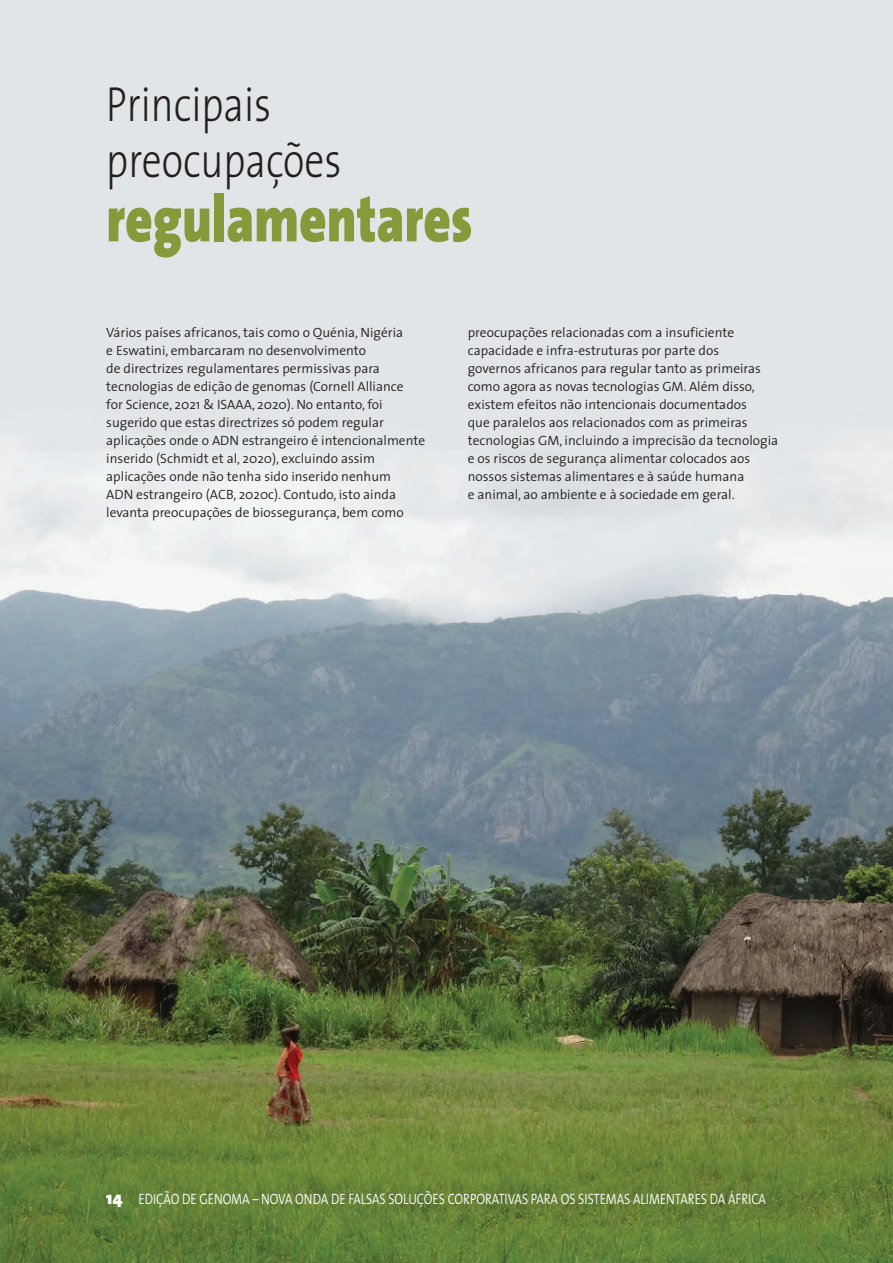
<style>
.page{position:relative;width:893px;height:1263px;background:#fff}
.page>*{position:absolute;margin:0;border:0;box-sizing:border-box;transform-origin:0 0}
.t1{font:900 66px "The Sans";color:#859a3a;scale:.8 1}
.t2{font:300 49.5px/55.5px "The Sans";color:#231f20;scale:.8 1}
.t3{font:300 15px "The Sans";color:#fff;scale:.82 1}
.t4{font:300 13.5px/18px "The Sans";color:#231f20}
.s1{font-weight:900;font-size:18px}
</style>
<div class="page">
<img style="left:0;top:0;width:893px;height:1262px">
<h2 class="t2" style="left:106px;top:75px;width:296px">Principais preocupações</h2>
<h1 class="t1" style="left:106px;top:163px;width:459px">regulamentares</h1>
<p class="t4" style="left:106px;top:323px;width:320px">Vários países africanos, tais como o Quénia, Nigéria<br>e Eswatini, embarcaram no desenvolvimento<br>de directrizes regulamentares permissivas para tecnologias de edição de genomas (Cornell Alliance<br>for Science, 2021 &amp; ISAAA, 2020). No entanto, foi sugerido que estas directrizes só podem regular aplicações onde o ADN estrangeiro é intencionalmente inserido (Schmidt et al, 2020), excluindo assim aplicações onde não tenha sido inserido nenhum<br>ADN estrangeiro (ACB, 2020c). Contudo, isto ainda levanta preocupações de biossegurança, bem como</p>
<p class="t4" style="left:468px;top:323px;width:312px">preocupações relacionadas com a insuficiente capacidade e infra-estruturas por parte dos<br>governos africanos para regular tanto as primeiras como agora as novas tecnologias GM. Além disso, existem efeitos não intencionais documentados<br>que paralelos aos relacionados com as primeiras tecnologias GM, incluindo a imprecisão da tecnologia e os riscos de segurança alimentar colocados aos nossos sistemas alimentares e à saúde humana<br>e animal, ao ambiente e à sociedade em geral.</p>
<p class="t3" style="left:106px;top:1186px;width:806px"><span class="s1">14</span> EDIÇÃO DE GENOMA – NOVA ONDA DE FALSAS SOLUÇÕES CORPORATIVAS PARA OS SISTEMAS ALIMENTARES DA ÁFRICA</p>
</div>
